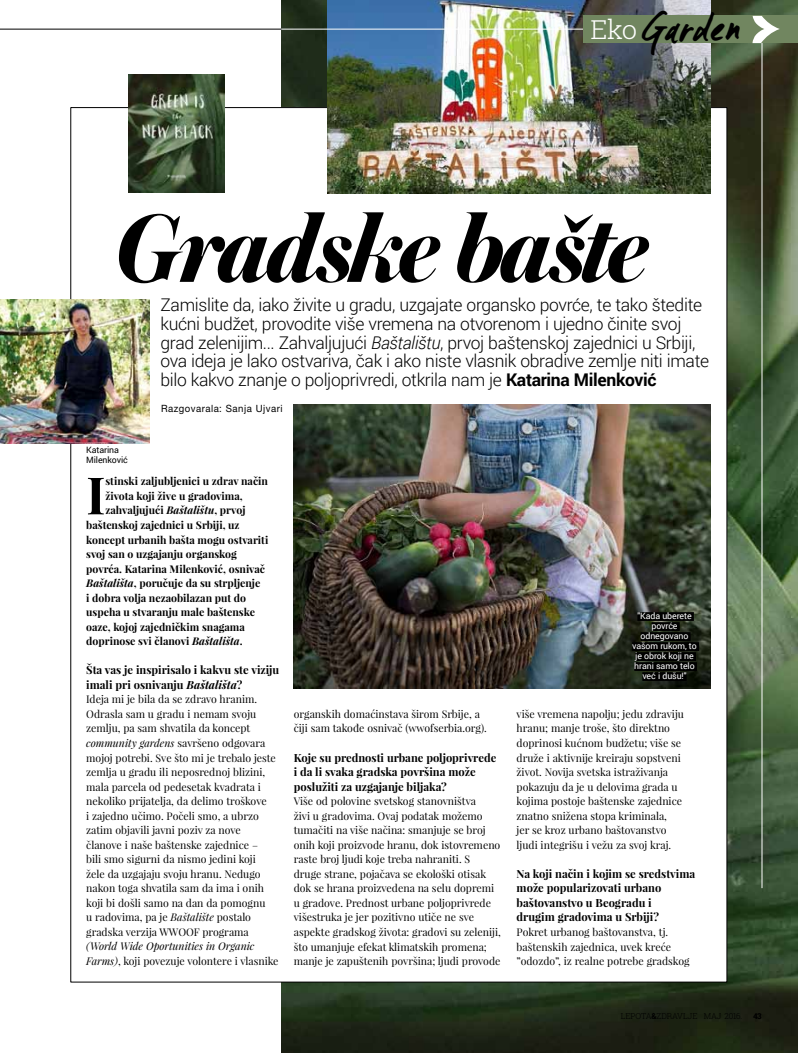
<style>
.page{position:relative;width:798px;height:1053px;background:#fff}
.page>*{position:absolute;margin:0;border:0;box-sizing:border-box;transform-origin:0 0}
.t1{font:italic 700 101.62px "Austin Cyr";letter-spacing:-.035em;color:#000}
.t2{font:700 51.62px "Playfair Display";color:#000}
.t3{font:45px "DK Formosa";letter-spacing:-.035em;color:#000}
.t4{font:300 17.5px/18.8px "Roboto";letter-spacing:-.02em;color:#000}
.t5{font:700 11.25px/14.5px "Playfair Display";color:#000}
.t6{font:10.62px/14.5px "Playfair Display";color:#000}
.t7{font:700 10.62px "Playfair Display";color:#000}
.t8{font:italic 10.62px/14.5px "Playfair Display";color:#000}
.t9{font:10px "Helvetica Neue LT Pro";letter-spacing:.05em;color:#000;scale:.96 1}
.t10{font:8.75px/10px "Roboto";letter-spacing:-.01em;color:#fff;text-align:center}
.t11{font:8.75px/10px "Roboto";letter-spacing:-.01em;color:#000}
.t12{font:900 8.12px "Roboto";color:#000}
.s1{font-family:"Roboto Slab";font-weight:300;font-size:26px;color:#fff}
.s2{font-style:italic}
.s3{font-weight:700}
.s4{font-style:normal}
</style>
<div class="page">
<img style="left:281px;top:0;width:516px;height:1052px">
<div style="left:71px;top:108px;width:655px;height:873px;background:#fff"></div>
<img style="left:0;top:300px;width:149px;height:143px">
<img style="left:294px;top:404px;width:415px;height:284px">
<img style="left:327px;top:0;width:382px;height:193px">
<hr style="left:0;top:29px;width:797px;height:1px;background:#fff">
<hr style="left:761px;top:29px;width:1px;height:859px;background:#fff">
<hr style="left:0;top:29px;width:281px;height:1px;background:#000">
<div style="left:583px;top:16px;width:214px;height:27px;background:#718660"></div>
<svg style="left:752px;top:16px;width:27px;height:27px"></svg>
<img style="left:128px;top:75px;width:96px;height:117px">
<div style="left:637px;top:612px;width:56px;height:9px;background:#000"></div>
<div style="left:651px;top:622px;width:28px;height:9px;background:#000"></div>
<div style="left:640px;top:632px;width:50px;height:9px;background:#000"></div>
<div style="left:632px;top:642px;width:66px;height:9px;background:#000"></div>
<div style="left:635px;top:652px;width:60px;height:9px;background:#000"></div>
<div style="left:634px;top:662px;width:62px;height:9px;background:#000"></div>
<div style="left:642px;top:672px;width:44px;height:9px;background:#000"></div>
<h3 class="t3" style="left:590px;top:-3px;width:152px"><span class="s1">EKO</span> Garden</h3>
<h1 class="t1" style="left:117px;top:175px;width:533px">Gradske bašte</h1>
<p class="t4" style="left:160px;top:295px;width:550px">Zamislite da, iako živite u gradu, uzgajate organsko povrće, te tako štedite kućni budžet, provodite više vremena na otvorenom i ujedno činite svoj grad zelenijim... Zahvaljujući <span class="s2">Baštalištu</span>, prvoj baštenskoj zajednici u Srbiji, ova ideja je lako ostvariva, čak i ako niste vlasnik obradive zemlje niti imate bilo kakvo znanje o poljoprivredi, otkrila nam je <span class="s3">Katarina Milenković</span></p>
<p class="t9" style="left:161px;top:402px;width:128px">Razgovarala: Sanja Ujvari</p>
<p class="t11" style="left:86px;top:444px;width:43px">Katarina<br>Milenković</p>
<h2 class="t2" style="left:86px;top:462px;width:21px">I</h2>
<p class="t7" style="left:105px;top:474px;width:164px">stinski zaljubljenici u zdrav način</p>
<p class="t7" style="left:105px;top:489px;width:139px">života koji žive u gradovima,</p>
<p class="t7" style="left:105px;top:503px;width:141px">zahvaljujući <span class="s2">Baštalištu</span>, prvoj</p>
<p class="t7" style="left:86px;top:518px;width:155px">baštenskoj zajednici u Srbiji, uz</p>
<p class="t7" style="left:86px;top:532px;width:183px">koncept urbanih bašta mogu ostvariti</p>
<p class="t7" style="left:86px;top:547px;width:152px">svoj san o uzgajanju organskog</p>
<p class="t7" style="left:86px;top:562px;width:180px">povrća. Katarina Milenković, osnivač</p>
<p class="t7" style="left:86px;top:576px;width:175px"><span class="s2">Baštališta</span>, poručuje da su strpljenje</p>
<p class="t7" style="left:86px;top:591px;width:161px">i dobra volja nezaobilazan put do</p>
<p class="t7" style="left:86px;top:605px;width:170px">uspeha u stvaranju male baštenske</p>
<p class="t7" style="left:86px;top:620px;width:160px">oaze, kojoj zajedničkim snagama</p>
<p class="t7" style="left:86px;top:634px;width:158px">doprinose svi članovi <span class="s2">Baštališta</span>.</p>
<p class="t5" style="left:86px;top:662px;width:194px">Šta vas je inspirisalo i kakvu ste viziju imali pri osnivanju <span class="s2">Baštališta</span>?</p>
<p class="t6" style="left:86px;top:692px;width:191px">Ideja mi je bila da se zdravo hranim.<br>Odrasla sam u gradu i nemam svoju zemlju, pa sam shvatila da koncept <span class="s2">community gardens</span> savršeno odgovara mojoj potrebi. Sve što mi je trebalo jeste zemlja u gradu ili neposrednoj blizini, mala parcela od pedesetak kvadrata i nekoliko prijatelja, da delimo troškove<br>i zajedno učimo. Počeli smo, a ubrzo zatim objavili javni poziv za nove članove i naše baštenske zajednice –<br>bili smo sigurni da nismo jedini koji žele da uzgajaju svoju hranu. Nedugo nakon toga shvatila sam da ima i onih koji bi došli samo na dan da pomognu<br>u radovima, pa je <span class="s2">Baštalište</span> postalo gradska verzija WWOOF programa</p>
<p class="t8" style="left:86px;top:938px;width:194px">(World Wide Oportunities in Organic<br>Farms)<span class="s4">, koji povezuje volontere i vlasnike</span></p>
<p class="t6" style="left:294px;top:706px;width:194px">organskih domaćinstava širom Srbije, a čiji sam takođe osnivač (wwofserbia.org).</p>
<p class="t5" style="left:294px;top:750px;width:204px">Koje su prednosti urbane poljoprivrede i da li svaka gradska površina može poslužiti za uzgajanje biljaka?</p>
<p class="t6" style="left:294px;top:793px;width:208px">Više od polovine svetskog stanovništva<br>živi u gradovima. Ovaj podatak možemo tumačiti na više načina: smanjuje se broj onih koji proizvode hranu, dok istovremeno raste broj ljudi koje treba nahraniti. S<br>druge strane, pojačava se ekološki otisak dok se hrana proizvedena na selu dopremi u gradove. Prednost urbane poljoprivrede višestruka je jer pozitivno utiče ne sve aspekte gradskog života: gradovi su zeleniji, što umanjuje efekat klimatskih promena; manje je zapuštenih površina; ljudi provode</p>
<p class="t10" style="left:632px;top:611px;width:66px">"Kada uberete povrće odnegovano vašom rukom, to je obrok koji ne hrani samo telo već i dušu!"</p>
<p class="t6" style="left:516px;top:706px;width:169px">više vremena napolju; jedu zdraviju hranu; manje troše, što direktno doprinosi kućnom budžetu; više se druže i aktivnije kreiraju sopstveni život. Novija svetska istraživanja pokazuju da je u delovima grada u kojima postoje baštenske zajednice znatno snižena stopa kriminala,<br>jer se kroz urbano baštovanstvo ljudi integrišu i vežu za svoj kraj.</p>
<p class="t5" style="left:516px;top:866px;width:180px">Na koji način i kojim se sredstvima može popularizovati urbano baštovanstvo u Beogradu i<br>drugim gradovima u Srbiji?</p>
<p class="t6" style="left:516px;top:924px;width:174px">Pokret urbanog baštovanstva, tj. baštenskih zajednica, uvek kreće ”odozdo”, iz realne potrebe gradskog</p>
<p class="t12" style="left:752px;top:1010px;width:10px">43</p>
</div>
